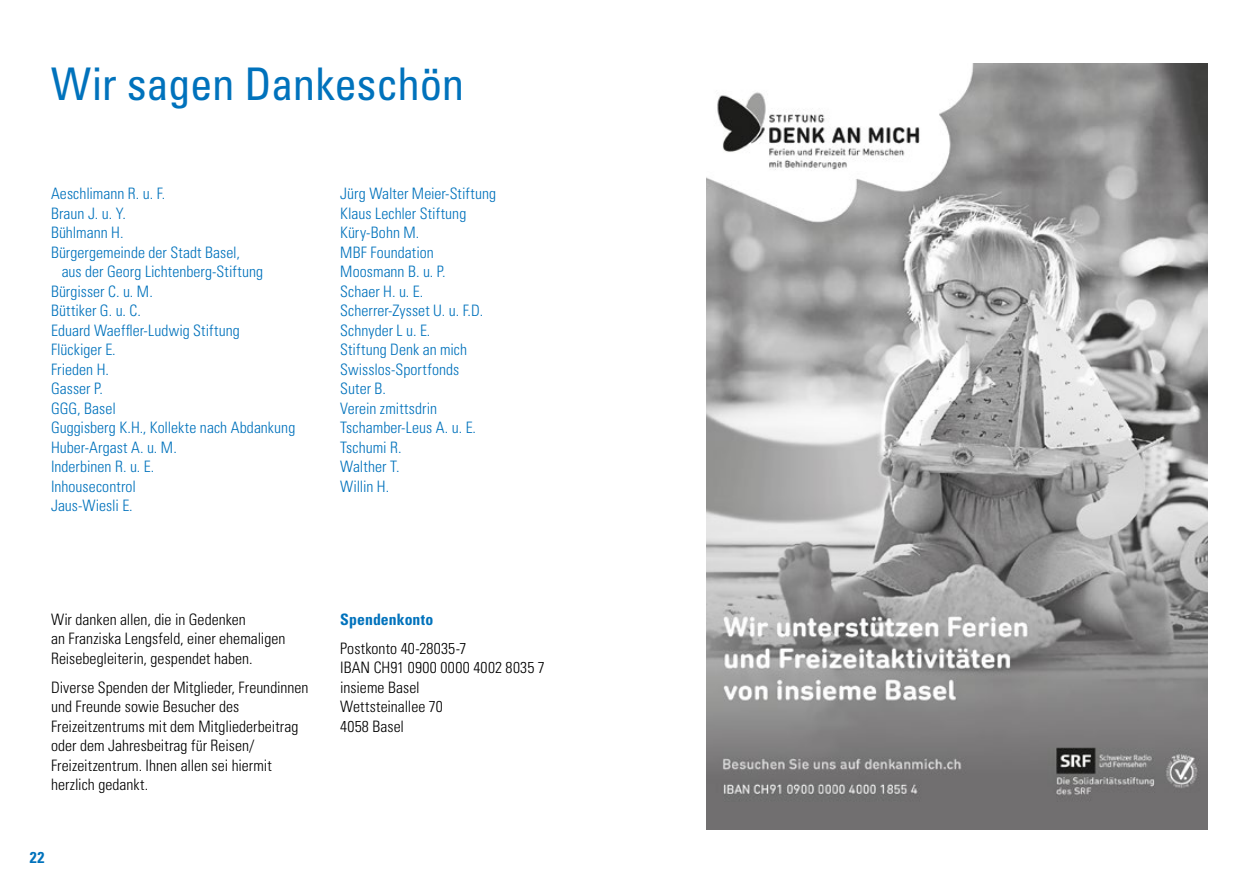
<style>
.page{position:relative;width:1259px;height:893px;background:#fff}
.page>*{position:absolute;margin:0;border:0;box-sizing:border-box;transform-origin:0 0}
.t1{font:condensed 45px "Univers";letter-spacing:-.01em;color:#0072bc}
.t2{font:300 condensed 15.75px/19.5px "Univers";color:#0072bc}
.t3{font:300 condensed 15.75px/19.5px "Univers";color:#000}
.t4{font:700 condensed 15.75px "Univers";letter-spacing:.005em;color:#0072bc}
</style>
<div class="page">
<img style="left:706px;top:64px;width:502px;height:765px">
<h1 class="t1" style="left:51px;top:56px;width:415px">Wir sagen Dankeschön</h1>
<p class="t2" style="left:51px;top:184px;width:116px">Aeschlimann R. u. F.</p>
<p class="t2" style="left:51px;top:203px;width:76px">Braun J. u. Y.</p>
<p class="t2" style="left:51px;top:223px;width:74px">Bühlmann H.</p>
<p class="t2" style="left:51px;top:242px;width:190px">Bürgergemeinde der Stadt Basel,</p>
<p class="t2" style="left:62px;top:262px;width:203px">aus der Georg Lichtenberg-Stiftung</p>
<p class="t2" style="left:51px;top:281px;width:103px">Bürgisser C. u. M.</p>
<p class="t2" style="left:51px;top:301px;width:91px">Büttiker G. u. C.</p>
<p class="t2" style="left:51px;top:320px;width:190px">Eduard Waeffler-Ludwig Stiftung</p>
<p class="t2" style="left:51px;top:340px;width:66px">Flückiger E.</p>
<p class="t2" style="left:51px;top:359px;width:60px">Frieden H.</p>
<p class="t2" style="left:51px;top:379px;width:53px">Gasser P.</p>
<p class="t2" style="left:51px;top:398px;width:66px">GGG, Basel</p>
<p class="t2" style="left:51px;top:418px;width:246px">Guggisberg K.H., Kollekte nach Abdankung</p>
<p class="t2" style="left:51px;top:437px;width:127px">Huber-Argast A. u. M.</p>
<p class="t2" style="left:51px;top:457px;width:105px">Inderbinen R. u. E.</p>
<p class="t2" style="left:51px;top:476px;width:86px">Inhousecontrol</p>
<p class="t2" style="left:51px;top:496px;width:83px">Jaus-Wiesli E.</p>
<p class="t2" style="left:340px;top:184px;width:157px">Jürg Walter Meier-Stiftung<br>Klaus Lechler Stiftung<br>Küry-Bohn M.<br>MBF Foundation<br>Moosmann B. u. P.<br>Schaer H. u. E.<br>Scherrer-Zysset U. u. F.D.<br>Schnyder L u. E.<br>Stiftung Denk an mich<br>Swisslos-Sportfonds<br>Suter B.<br>Verein zmittsdrin<br>Tschamber-Leus A. u. E.<br>Tschumi R.<br>Walther T.<br>Willin H.</p>
<p class="t3" style="left:51px;top:609px;width:236px">Wir danken allen, die in Gedenken<br>an Franziska Lengsfeld, einer ehemaligen<br>Reisebegleiterin, gespendet haben.</p>
<p class="t3" style="left:51px;top:677px;width:259px">Diverse Spenden der Mitglieder, Freundinnen und Freunde sowie Besucher des Freizeitzentrums mit dem Mitgliederbeitrag oder dem Jahresbeitrag für Reisen/ Freizeitzentrum. Ihnen allen sei hiermit herzlich gedankt.</p>
<p class="t4" style="left:30px;top:847px;width:16px">22</p>
<p class="t4" style="left:340px;top:609px;width:95px">Spendenkonto</p>
<p class="t3" style="left:340px;top:638px;width:206px">Postkonto 40-28035-7<br>IBAN CH91 0900 0000 4002 8035 7 insieme Basel<br>Wettsteinallee 70<br>4058 Basel</p>
</div>
